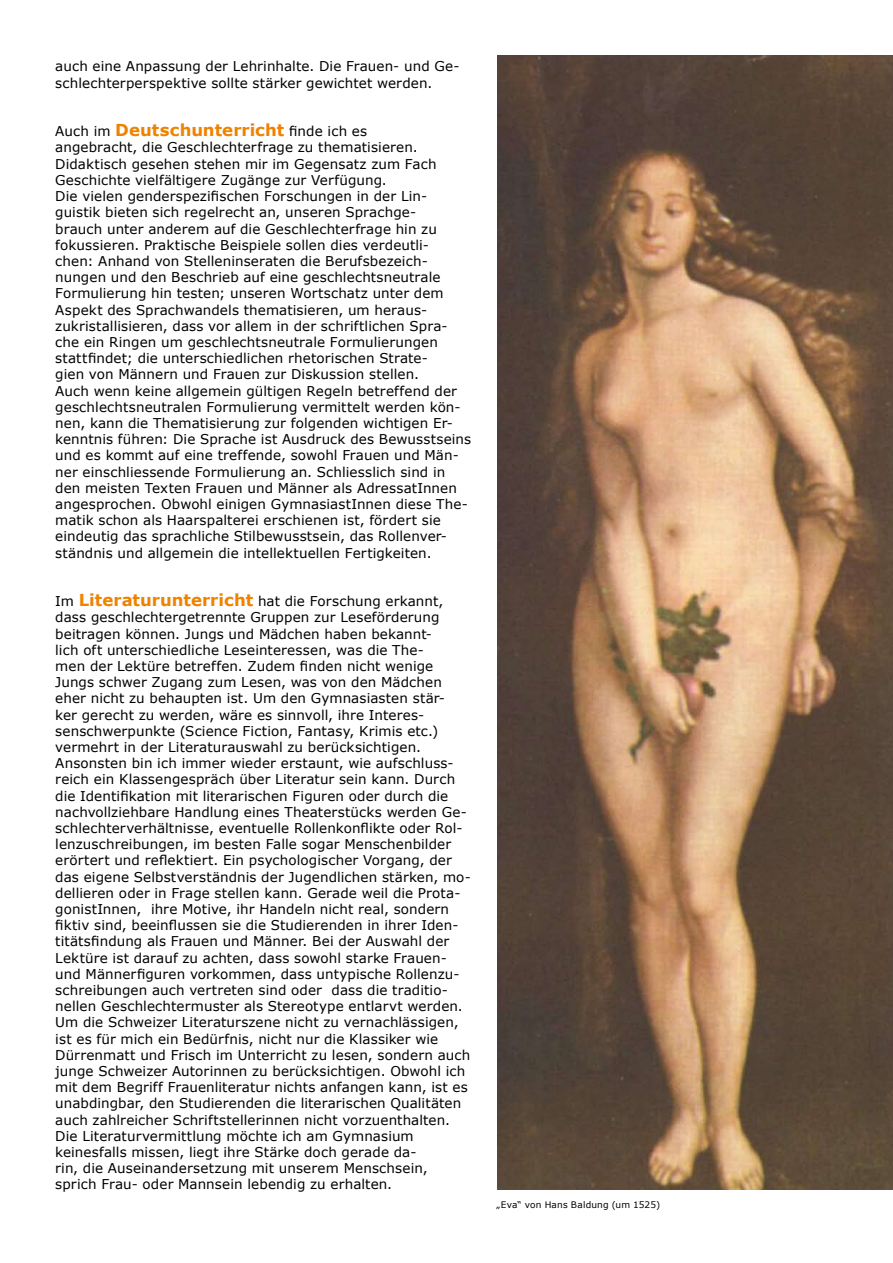
<style>
.page{position:relative;width:893px;height:1263px;background:#fff}
.page>*{position:absolute;margin:0;border:0;box-sizing:border-box;transform-origin:0 0}
.t1{font:700 16.5px "Verdana";letter-spacing:.005em;color:#ef8200}
.t2{font:13.5px/16.2px "Verdana";letter-spacing:.01em;color:#000}
.t3{font:9px "Verdana";letter-spacing:.015em;color:#000}
.s1{font-weight:400;font-size:13.5px;color:#000}
.s2{font-weight:700;font-size:16.5px;color:#ef8200}
</style>
<div class="page">
<img style="left:497px;top:55px;width:396px;height:1134px">
<p class="t2" style="left:55px;top:58px;width:406px">auch eine Anpassung der Lehrinhalte. Die Frauen- und Ge&shy;schlechterperspektive sollte stärker gewichtet werden.</p>
<p class="t1" style="left:55px;top:120px;width:314px"><span class="s1">Auch im</span> Deutschunterricht <span class="s1">finde ich es</span></p>
<p class="t2" style="left:55px;top:139px;width:418px">ange--bracht, die Geschlechterfrage zu thematisieren.<br>Didaktisch gesehen stehen mir im Gegensatz zum Fach Geschichte vielfältigere Zugänge zur Verfügung.<br>Die vielen genderspezifischen Forschungen in der Lin&shy;guistik bieten sich regelrecht an, unseren Sprachge-<br>brauch unter anderem auf die Geschlechterfrage hin zu fokussieren. Praktische Beispiele sollen dies verdeutli-<br>chen: Anhand von Stelleninseraten die Berufsbezeich&shy;nungen und den Beschrieb auf eine geschlechtsneutrale Formulierung hin testen; unseren Wortschatz unter dem Aspekt des Sprachwandels thematisieren, um heraus&shy;zukristallisieren, dass vor allem in der schriftlichen Spra&shy;che ein Ringen um geschlechtsneutrale Formulierungen stattfindet; die unterschiedlichen rhetorischen Strate-<br>gien von Männern und Frauen zur Diskussion stellen.<br>Auch wenn keine allgemein gültigen Regeln betreffend der geschlechtsneutralen Formulierung vermittelt werden kön&shy;nen, kann die Thematisierung zur folgenden wichtigen Er&shy;kenntnis führen: Die Sprache ist Ausdruck des Bewusstseins und es kommt auf eine treffende, sowohl Frauen und Män&shy;ner einschliessende Formulierung an. Schliesslich sind in den meisten Texten Frauen und Männer als AdressatInnen angesprochen. Obwohl einigen GymnasiastInnen diese The&shy;matik schon als Haarspalterei erschienen ist, fördert sie eindeutig das sprachliche Stilbewusstsein, das Rollenver&shy;ständnis und allgemein die intellektuellen Fertigkeiten.</p>
<p class="t2" style="left:55px;top:593px;width:417px">Im <span class="s2">Literaturunterricht</span> hat die Forschung erkannt, dass geschlechtergetrennte Gruppen zur Leseförderung beitragen können. Jungs und Mädchen haben bekannt-<br>lich oft unterschiedliche Leseinteressen, was die The-<br>men der Lektüre betreffen. Zudem finden nicht wenige Jungs schwer Zugang zum Lesen, was von den Mädchen eher nicht zu behaupten ist. Um den Gymnasiasten stär-<br>ker gerecht zu werden, wäre es sinnvoll, ihre Interes&shy;senschwerpunkte (Science Fiction, Fantasy, Krimis etc.) vermehrt in der Literaturauswahl zu berücksichtigen.<br>Ansonsten bin ich immer wieder erstaunt, wie aufschluss&shy;reich ein Klassengespräch über Literatur sein kann. Durch die Identifikation mit literarischen Figuren oder durch die nachvollziehbare Handlung eines Theaterstücks werden Ge&shy;schlechterverhältnisse, eventuelle Rollenkonflikte oder Rol&shy;lenzuschreibungen, im besten Falle sogar Menschenbilder erörtert und reflektiert. Ein psychologischer Vorgang, der das eigene Selbstverständnis der Jugendlichen stärken, mo&shy;dellieren oder in Frage stellen kann. Gerade weil die Prota&shy;gonistInnen, ihre Motive, ihr Handeln nicht real, sondern fiktiv sind, beeinflussen sie die Studierenden in ihrer Iden&shy;titätsfindung als Frauen und Männer. Bei der Auswahl der Lektüre ist darauf zu achten, dass sowohl starke Frauen&shy;und Männerfiguren vorkommen, dass untypische Rollenzu&shy;schreibungen auch vertreten sind oder dass die traditio&shy;nellen Geschlechtermuster als Stereotype entlarvt werden.<br>Um die Schweizer Literaturszene nicht zu vernachlässigen, ist es für mich ein Bedürfnis, nicht nur die Klassiker wie Dürrenmatt und Frisch im Unterricht zu lesen, sondern auch junge Schweizer Autorinnen zu berücksichtigen. Obwohl ich mit dem Begriff Frauenliteratur nichts anfangen kann, ist es unabdingbar, den Studierenden die literarischen Qualitäten auch zahlreicher Schriftstellerinnen nicht vorzuenthalten.<br>Die Literaturvermittlung möchte ich am Gymnasium keinesfalls missen, liegt ihre Stärke doch gerade da-<br>rin, die Auseinandersetzung mit unserem Menschsein, sprich Frau- oder Mannsein lebendig zu erhalten.</p>
<p class="t3" style="left:496px;top:1199px;width:165px">„Eva“ von Hans Baldung (um 1525)</p>
</div>
